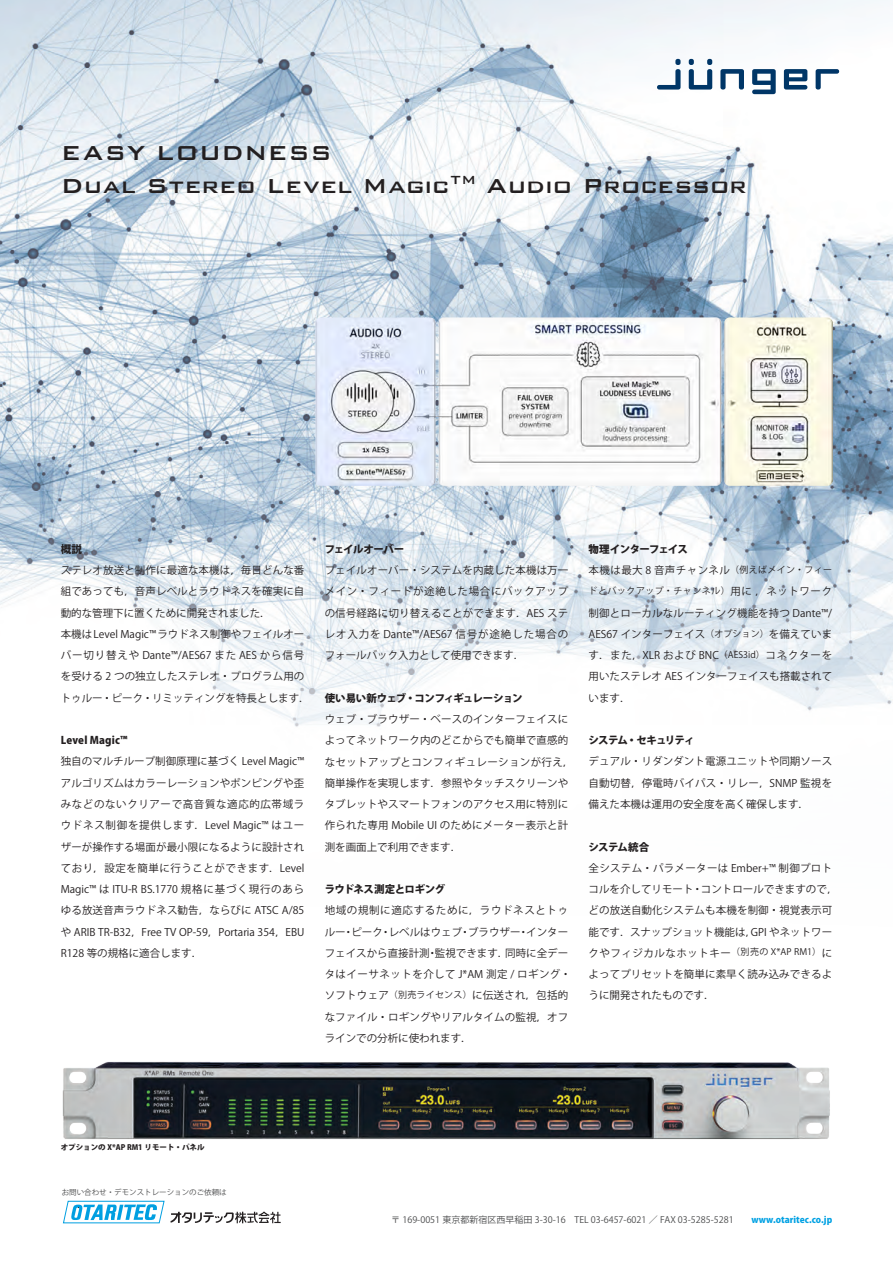
<style>
.page{position:relative;width:893px;height:1263px;background:#fff}
.page>*{position:absolute;margin:0;border:0;box-sizing:border-box;transform-origin:0 0}
.t1{font:500 27px/32.4px "Bank Gothic";letter-spacing:.01em;color:#231f20}
.t2{font:10.5px/21.3px "Koz Go Pro";letter-spacing:.01em;color:#231f20}
.t3{font:10.5px/21.3px "Koz Go Pro";letter-spacing:.04em;color:#231f20}
.t4{font:800 10.5px "Koz Go Pro";letter-spacing:-.04em;color:#231f20}
.t5{font:800 10.5px "Koz Go Pro";letter-spacing:-.065em;color:#231f20}
.t6{font:800 10.5px "Koz Go Pro";letter-spacing:.02em;color:#231f20}
.t7{font:800 10.5px "Koz Go Pro";letter-spacing:-.09em;color:#231f20}
.t8{font:9px "Koz Go Pro";color:#4b4c4d}
.t9{font:9px "Koz Go Pro";letter-spacing:.055em;color:#231f20}
.t10{font:7.5px "Koz Go Pro";color:#4b4c4d}
.t11{font:800 7.5px "Koz Go Pro";color:#231f20}
.s1{font-size:9px}
.s2{font-weight:800}
.s3{font-size:10.5px}
.s4{font-weight:800;color:#00a1e3}
</style>
<div class="page">
<img style="left:0;top:0;width:893px;height:727px">
<svg style="left:63px;top:1200px;width:102px;height:23px"></svg>
<svg style="left:171px;top:1211px;width:110px;height:12px"></svg>
<svg style="left:657px;top:59px;width:182px;height:35px"></svg>
<img style="left:316px;top:317px;width:516px;height:169px">
<img style="left:62px;top:1061px;width:768px;height:78px">
<h1 class="t1" style="left:61px;top:137px;width:687px">EASY LOUDNESS<br>Dual Stereo Level Magic<sup>TM</sup> Audio Processor</h1>
<p class="t4" style="left:61px;top:542px;width:23px">概説</p>
<p class="t2" style="left:61px;top:560px;width:250px">ステレオ放送と制作に最適な本機は，毎日どんな番組であっても，音声レベルとラウドネスを確実に自動的な管理下に置くために開発されました．<br>本機は Level Magic™ ラウドネス制御やフェイルオーバー切り替えや Dante™/AES67 また AES から信号を受ける 2 つの独立したステレオ・プログラム用のトゥルー・ピーク・リミッティングを特長とします．</p>
<p class="t6" style="left:61px;top:733px;width:68px">Level Magic™</p>
<p class="t2" style="left:61px;top:751px;width:245px;text-align:justify">独自のマルチループ制御原理に基づく Level Magic™アルゴリズムはカラーレーションやポンピングや歪みなどのないクリアーで高音質な適応的広帯域ラウドネス制御を提供します．Level Magic™ はユーザーが操作する場面が最小限になるように設計されており，設定を簡単に行うことができます．Level Magic™ は ITU-R BS.1770 規格に基づく現行のあらゆる放送音声ラウドネス勧告，ならびに ATSC A/85や ARIB TR-B32，Free TV OP-59，Portaria 354，EBU R128 等の規格に適合します．</p>
<p class="t4" style="left:325px;top:542px;width:81px">フェイルオーバー</p>
<p class="t2" style="left:325px;top:560px;width:245px;text-align:justify">フェイルオーバー・システムを内蔵した本機は万一メイン・フィードが途絶した場合にバックアップの信号経路に切り替えることができます．AES ステレオ入力を Dante™/AES67 信号が途絶した場合のフォールバック入力として使用できます．</p>
<p class="t5" style="left:325px;top:691px;width:199px">使い易い新ウェブ・コンフィギュレーション</p>
<p class="t2" style="left:325px;top:709px;width:250px">ウェブ・ブラウザー・ベースのインターフェイスによってネットワーク内のどこからでも簡単で直感的なセットアップとコンフィギュレーションが行え，簡単操作を実現します．参照やタッチスクリーンやタブレットやスマートフォンのアクセス用に特別に作られた専用 Mobile UI のためにメーター表示と計測を画面上で利用できます．</p>
<p class="t4" style="left:325px;top:882px;width:122px">ラウドネス測定とロギング</p>
<p class="t2" style="left:325px;top:900px;width:248px">地域の規制に適応するために，ラウドネスとトゥルー・ピーク・レベルはウェブ・ブラウザー・インターフェイスから直接計測・監視できます．同時に全データはイーサネットを介して J*AM 測定 / ロギング・ソフトウェア<span class="s1">（別売ライセンス）</span>に伝送され，包括的なファイル・ロギングやリアルタイムの監視，オフラインでの分析に使われます．</p>
<p class="t3" style="left:589px;top:539px;width:245px"><span class="s2">物理インターフェイス<br></span>本機は最大 8 音声チャンネル<span class="s1">（例えばメイン・フィー</span></p>
<p class="t9" style="left:589px;top:585px;width:245px">ドとバックアップ・チャンネル）<span class="s3">用に ，ネットワーク</span></p>
<p class="t2" style="left:589px;top:602px;width:245px;text-align:justify">制御とローカルなルーティング機能を持つ Dante™/ AES67 インターフェイス<span class="s1">（オプション）</span>を備えています．また，XLR および BNC<span class="s1">（AES3id）</span>コネクターを用いたステレオ AES インターフェイスも搭載されています．</p>
<p class="t7" style="left:589px;top:733px;width:107px">システム・セキュリティ</p>
<p class="t2" style="left:589px;top:751px;width:245px;text-align:justify">デュアル・リダンダント電源ユニットや同期ソース自動切替，停電時バイパス・リレー，SNMP 監視を備えた本機は運用の安全度を高く確保します．</p>
<p class="t4" style="left:589px;top:840px;width:62px">システム統合</p>
<p class="t2" style="left:589px;top:857px;width:250px">全システム・パラメーターは Ember+™ 制御プロトコルを介してリモート・コントロールできますので，どの放送自動化システムも本機を制御・視覚表示可能です．スナップショット機能は，GPI やネットワークやフィジカルなホットキー<span class="s1">（別売の X*AP RM1）</span>によってプリセットを簡単に素早く読み込みできるように開発されたものです．</p>
<p class="t11" style="left:61px;top:1142px;width:145px">オプションの X*AP RM1 リモート・パネル</p>
<p class="t10" style="left:62px;top:1188px;width:166px">お問い合わせ・デモンストレーションのご依頼は</p>
<p class="t8" style="left:391px;top:1214px;width:443px">〒 169-0051 東京都新宿区西早稲田 3-30-16　TEL 03-6457-6021 ／ FAX 03-5285-5281　　<span class="s4">www.otaritec.co.jp</span></p>
</div>
